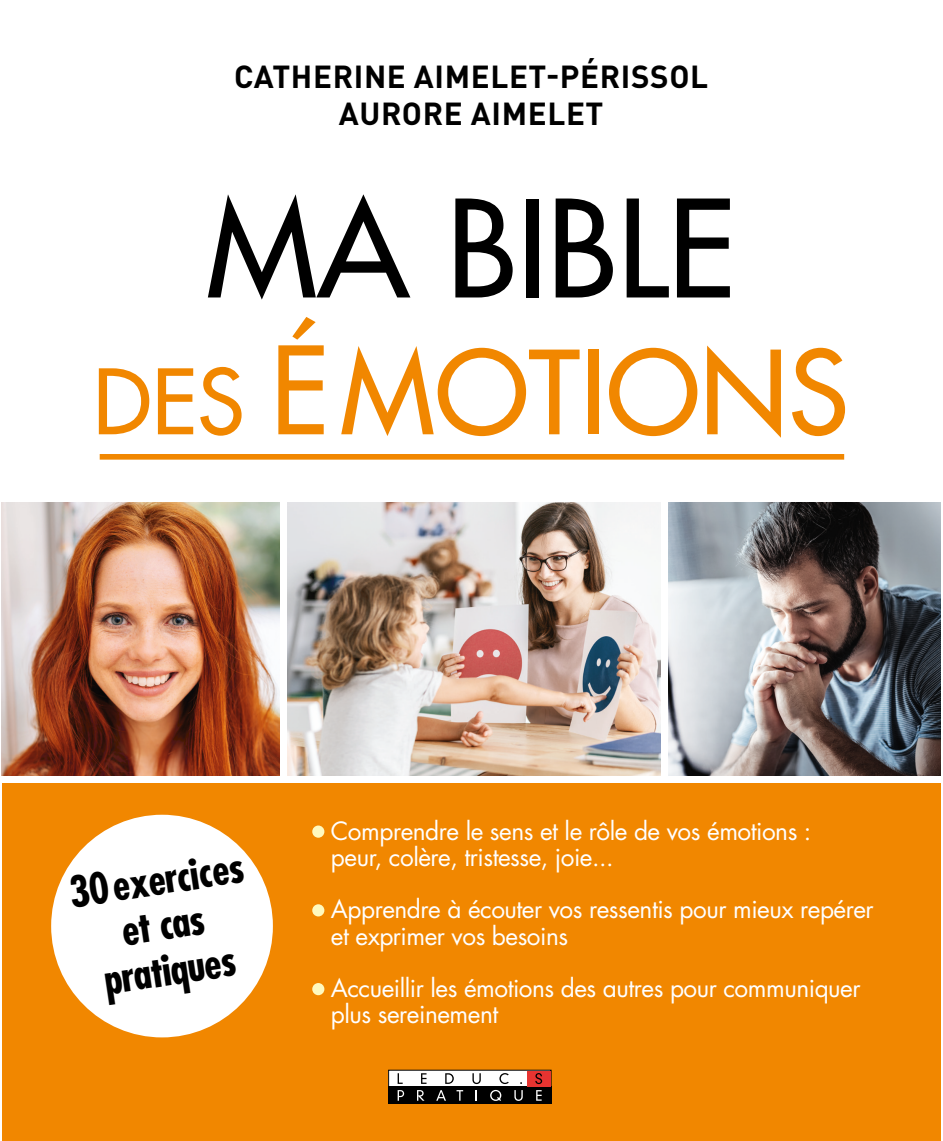
<style>
.page{position:relative;width:943px;height:1141px;background:#fff}
.page>*{position:absolute;margin:0;border:0;box-sizing:border-box;transform-origin:0 0}
.t1{font:500 131.25px "Futura Std";color:#000}
.t2{font:500 112.35px "Futura Std";letter-spacing:.005em;color:#f18700}
.t3{font:700 condensed 42px/45.5px "Futura Std";color:#000;text-align:center}
.t4{font:700 31.5px/36.8px "DIN Pro";letter-spacing:.02em;color:#000;text-align:center}
.t5{font:24.5px/26.2px "Futura Std";letter-spacing:-.02em;color:#fff}
.s1{font-size:87.5px}
.s2{font-size:117.95px}
</style>
<div class="page">
<div style="left:100px;top:454px;width:744px;height:6px;background:#f18700"></div>
<img style="left:2px;top:503px;width:277px;height:273px">
<img style="left:668px;top:503px;width:272px;height:273px">
<img style="left:287px;top:503px;width:373px;height:273px">
<div style="left:2px;top:783px;width:938px;height:358px;background:#f18700"></div>
<div style="left:388px;top:1070px;width:163px;height:17px;background:#fff"></div>
<div style="left:388px;top:1086px;width:163px;height:18px;background:#000"></div>
<div style="left:527px;top:1071px;width:23px;height:15px;background:#e73431"></div>
<svg style="left:397px;top:1073px;width:5px;height:11px"></svg>
<svg style="left:421px;top:1073px;width:5px;height:11px"></svg>
<svg style="left:445px;top:1073px;width:9px;height:11px"></svg>
<svg style="left:472px;top:1073px;width:9px;height:11px"></svg>
<svg style="left:499px;top:1073px;width:9px;height:11px"></svg>
<svg style="left:535px;top:1073px;width:7px;height:11px"></svg>
<svg style="left:397px;top:1090px;width:7px;height:11px"></svg>
<svg style="left:417px;top:1090px;width:7px;height:11px"></svg>
<svg style="left:436px;top:1090px;width:10px;height:11px"></svg>
<svg style="left:456px;top:1090px;width:7px;height:11px"></svg>
<svg style="left:475px;top:1090px;width:2px;height:11px"></svg>
<svg style="left:490px;top:1090px;width:11px;height:11px"></svg>
<svg style="left:514px;top:1090px;width:8px;height:11px"></svg>
<svg style="left:536px;top:1090px;width:5px;height:11px"></svg>
<div style="left:51px;top:815px;width:222px;height:222px;background:#fff;border-radius:50%"></div>
<div style="left:312px;top:825px;width:12px;height:13px;background:#fff9bf;border-radius:50%"></div>
<div style="left:312px;top:904px;width:12px;height:12px;background:#fff9bf;border-radius:50%"></div>
<div style="left:312px;top:983px;width:12px;height:12px;background:#fff9bf;border-radius:50%"></div>
<p class="t4" style="left:234px;top:55px;width:475px">CATHERINE AIMELET-PÉRISSOL<br>AURORE AIMELET</p>
<h1 class="t1" style="left:206px;top:167px;width:531px">MA BIBLE</h1>
<h2 class="t2" style="left:93px;top:322px;width:756px"><span class="s1">DES</span> <span class="s2">É</span>MOTIONS</h2>
<h3 class="t3" style="left:66px;top:871px;width:178px;rotate:-9deg">30exercices et cas pratiques</h3>
<p class="t5" style="left:331px;top:818px;width:482px">Comprendre le sens et le rôle de vos émotions : peur, colère, tristesse, joie...</p>
<p class="t5" style="left:331px;top:896px;width:544px">Apprendre à écouter vos ressentis pour mieux repérer et exprimer vos besoins</p>
<p class="t5" style="left:331px;top:975px;width:531px">Accueillir les émotions des autres pour communiquer plus sereinement</p>
</div>
